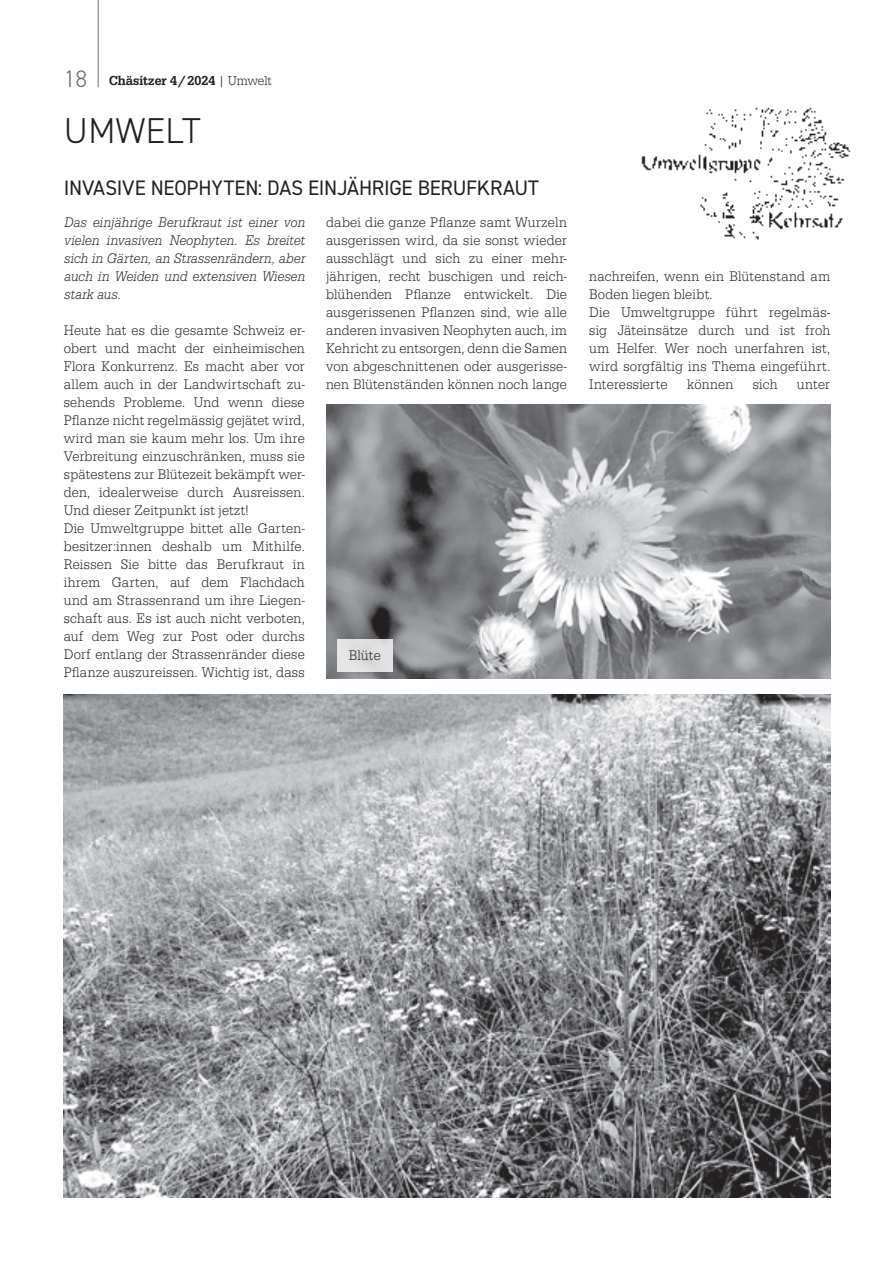
<style>
.page{position:relative;width:893px;height:1263px;background:#fff}
.page>*{position:absolute;margin:0;border:0;box-sizing:border-box;transform-origin:0 0}
.t1{font:300 36px "DIN2014";letter-spacing:.01em;color:#231f20}
.t2{font:21px "DIN2014";letter-spacing:-.01em;color:#231f20}
.t3{font:300 14.4px/18px "Serifa";letter-spacing:.015em;color:#231f20;scale:.93 1}
.t4{font:italic 300 14.4px/18px "Serifa";letter-spacing:.005em;color:#231f20;text-align:justify;scale:.93 1}
.t5{font:500 13.5px "Serifa";color:#231f20;scale:.93 1}
.s1{font-family:"DIN2014";font-weight:300;font-size:24px;color:#6c6d70}
.s2{font-weight:300}
</style>
<div class="page">
<img style="left:641px;top:107px;width:210px;height:133px">
<hr style="left:98px;top:0;width:1px;height:87px;background:#6c6d70">
<img style="left:63px;top:694px;width:767px;height:504px">
<img style="left:326px;top:404px;width:504px;height:274px">
<div style="left:337px;top:639px;width:55px;height:33px;background:#e0e0e1"></div>
<p class="t5" style="left:64px;top:73px;width:225px"><span class="s1">18</span> Chäsitzer 4 / 2024 <span class="s2">| Umwelt</span></p>
<h1 class="t1" style="left:64px;top:109px;width:138px">UMWELT</h1>
<h2 class="t2" style="left:64px;top:175px;width:477px">INVASIVE NEOPHYTEN: DAS EINJÄHRIGE BERUFKRAUT</h2>
<p class="t4" style="left:64px;top:214px;width:261px">Das einjährige Berufkraut ist einer von vielen invasiven Neophyten. Es breitet sich in Gärten, an Strassenrändern, aber auch in Weiden und extensiven Wiesen stark aus.</p>
<p class="t3" style="left:64px;top:321px;width:261px">Heute hat es die gesamte Schweiz er&shy;obert und macht der einheimischen Flora Konkurrenz. Es macht aber vor allem auch in der Landwirtschaft zu&shy;sehends Probleme. Und wenn diese Pflanze nicht regelmässig gejätet wird, wird man sie kaum mehr los. Um ihre Verbreitung einzuschränken, muss sie spätestens zur Blütezeit bekämpft wer&shy;den, idealerweise durch Ausreissen.<br>Und dieser Zeitpunkt ist jetzt!<br>Die Umweltgruppe bittet alle Garten&shy;besitzer:innen deshalb um Mithilfe.<br>Reissen Sie bitte das Berufkraut in ihrem Garten, auf dem Flachdach und am Strassenrand um ihre Liegen&shy;schaft aus. Es ist auch nicht verboten, auf dem Weg zur Post oder durchs Dorf entlang der Strassenränder diese Pflanze auszureissen. Wichtig ist, dass</p>
<p class="t3" style="left:326px;top:213px;width:261px;text-align:justify">dabei die ganze Pflanze samt Wurzeln ausgerissen wird, da sie sonst wieder ausschlägt und sich zu einer mehr&shy;jährigen, recht buschigen und reich&shy;blühenden Pflanze entwickelt. Die ausgerissenen Pflanzen sind, wie alle anderen invasiven Neophyten auch, im Kehricht zu entsorgen, denn die Samen von abgeschnittenen oder ausgerisse&shy;nen Blütenständen können noch lange</p>
<p class="t3" style="left:349px;top:647px;width:36px">Blüte</p>
<p class="t3" style="left:589px;top:267px;width:261px">nachreifen, wenn ein Blütenstand am<br>Boden liegen bleibt.<br>Die Umweltgruppe führt regelmäs&shy;sig Jäteinsätze durch und ist froh um Helfer. Wer noch unerfahren ist, wird sorgfältig ins Thema eingeführt.<br>Interessierte</p>
<p class="t3" style="left:687px;top:375px;width:51px">können</p>
<p class="t3" style="left:753px;top:375px;width:28px">sich</p>
<p class="t3" style="left:797px;top:375px;width:37px">unter</p>
</div>
